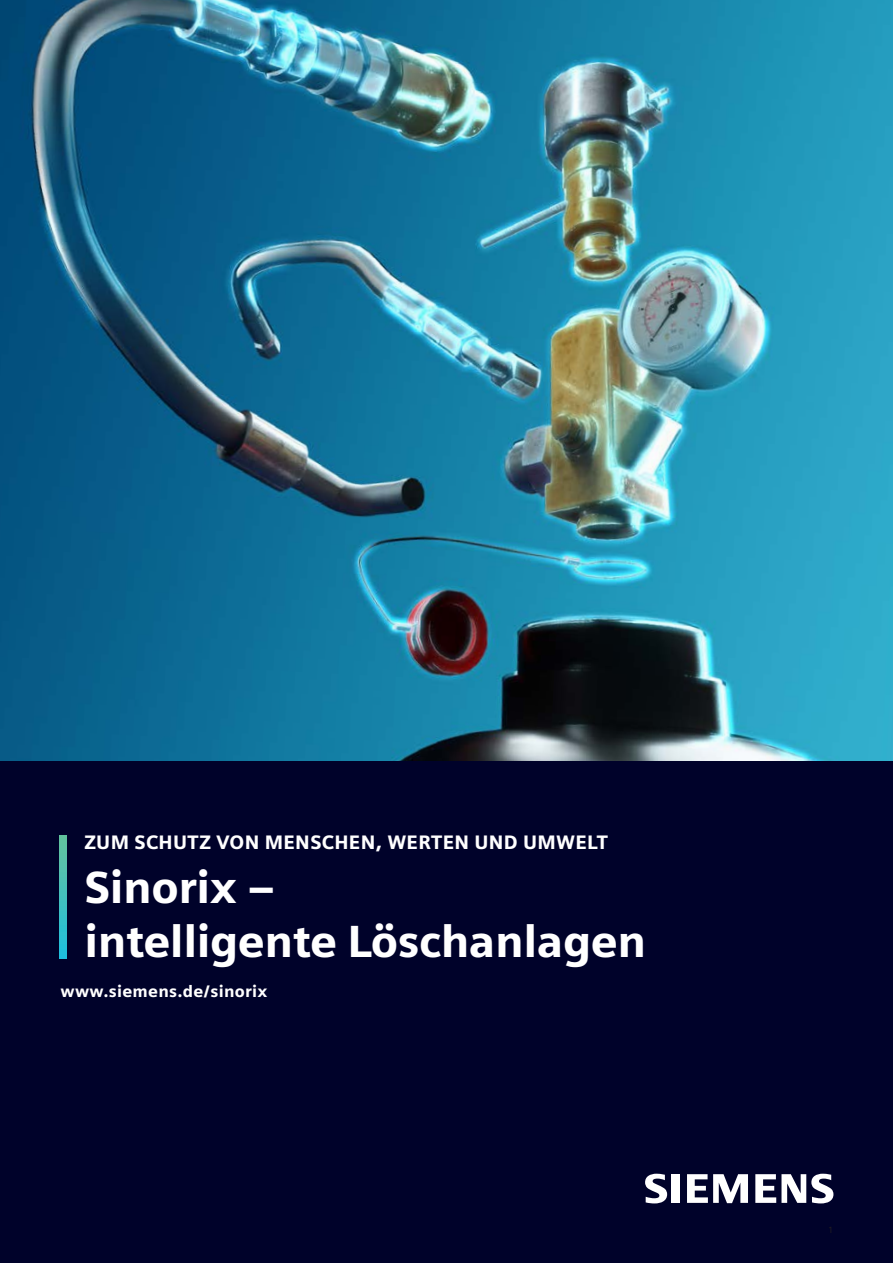
<style>
.page{position:relative;width:893px;height:1263px;background:#fff}
.page>*{position:absolute;margin:0;border:0;box-sizing:border-box;transform-origin:0 0}
.t1{font:900 45px/54px "Siemens Sans";letter-spacing:-.01em;color:#fff}
.t2{font:900 19.5px "Siemens Sans";letter-spacing:.015em;color:#fff}
.t3{font:900 16.5px "Siemens Sans";letter-spacing:.015em;color:#fff}
.t4{font:9px "Siemens Sans Global";color:#231f20}
</style>
<div class="page">
<img style="left:0;top:0;width:893px;height:761px">
<div style="left:0;top:761px;width:893px;height:502px;background:#00022a"></div>
<svg style="left:645px;top:1174px;width:35px;height:29px"></svg>
<svg style="left:687px;top:1174px;width:61px;height:29px"></svg>
<svg style="left:755px;top:1174px;width:78px;height:29px"></svg>
<svg style="left:60px;top:836px;width:6px;height:123px"></svg>
<p class="t2" style="left:84px;top:827px;width:525px">ZUM SCHUTZ VON MENSCHEN, WERTEN UND UMWELT</p>
<h1 class="t1" style="left:84px;top:858px;width:563px">Sinorix –<br>intelligente Löschanlagen</h1>
<p class="t3" style="left:61px;top:978px;width:208px">www.siemens.de/sinorix</p>
<p class="t4" style="left:828px;top:1223px;width:7px">1</p>
</div>
